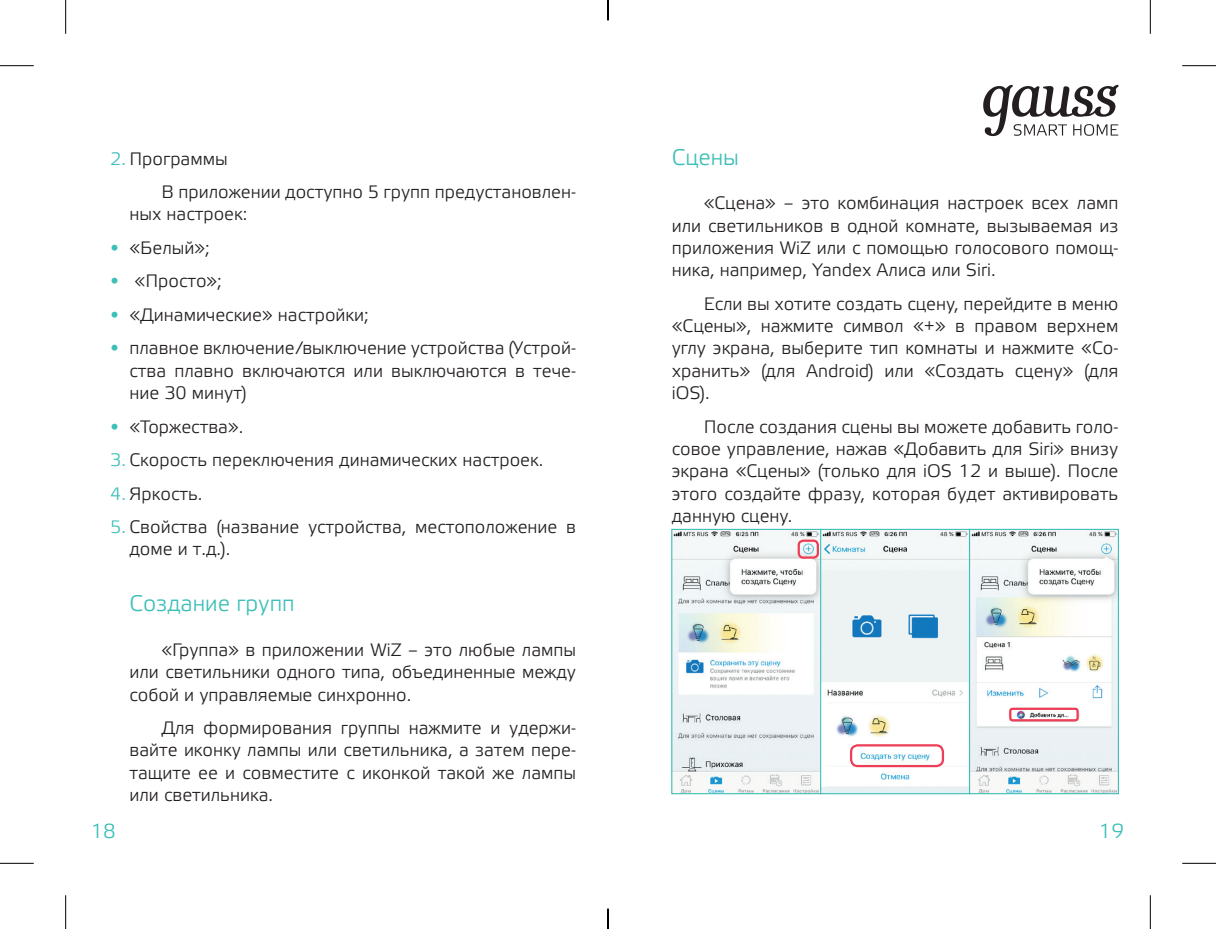
<style>
.page{position:relative;width:1216px;height:929px;background:#fff}
.page>*{position:absolute;margin:0;border:0;box-sizing:border-box;transform-origin:0 0}
.t1{font:22.5px "Etelka Light Pro";color:#3dbfb8}
.t2{font:20.25px "Etelka Light Pro";color:#3dbfb8}
.t3{font:18px/22.3px "Etelka Light Pro";color:#231f20;text-align:justify}
.s1{color:#3dbfb8}
.s2{font-family:"Arial";font-weight:900;color:#3dbfb8}
</style>
<div class="page">
<img style="left:673px;top:531px;width:146px;height:261px">
<div style="left:671px;top:529px;width:150px;height:265px;border:1px solid #3dbfb8"></div>
<svg style="left:822px;top:531px;width:146px;height:261px;fill:#edf3f3"></svg>
<div style="left:820px;top:529px;width:150px;height:265px;border:1px solid #3dbfb8"></div>
<svg style="left:971px;top:531px;width:146px;height:261px"></svg>
<div style="left:969px;top:529px;width:150px;height:265px;border:1px solid #3dbfb8"></div>
<div style="left:797px;top:539px;width:22px;height:19px;border:2px solid #ee3d56;border-radius:4px"></div>
<div style="left:850px;top:744px;width:94px;height:23px;border:2px solid #ee3d56;border-radius:7px"></div>
<div style="left:1009px;top:707px;width:69px;height:14px;border:2px solid #ee3d56;border-radius:2px"></div>
<svg style="left:983px;top:85px;width:135px;height:51px"></svg>
<hr style="left:0;top:65px;width:34px;height:1px;background:#000">
<hr style="left:1182px;top:65px;width:34px;height:1px;background:#000">
<hr style="left:0;top:863px;width:34px;height:1px;background:#000">
<hr style="left:1182px;top:863px;width:34px;height:1px;background:#000">
<hr style="left:65px;top:0;width:1px;height:34px;background:#000">
<hr style="left:65px;top:895px;width:1px;height:34px;background:#000">
<hr style="left:1150px;top:0;width:1px;height:34px;background:#000">
<hr style="left:1150px;top:895px;width:1px;height:34px;background:#000">
<svg style="left:607px;top:0;width:1px;height:20px"></svg>
<svg style="left:607px;top:908px;width:1px;height:21px"></svg>
<p class="t3" style="left:161px;top:143px;width:416px;line-height:33.5px;text-indent:-51px"><span class="s1">2.</span> Программы<br>В приложении доступно 5 групп предустановлен-</p>
<p class="t3" style="left:129px;top:204px;width:119px">ных настроек:</p>
<p class="t3" style="left:110px;top:238px;width:101px"><span class="s2">•</span> «Белый»;</p>
<p class="t3" style="left:110px;top:271px;width:113px"><span class="s2">•</span> «Просто»;</p>
<p class="t3" style="left:110px;top:305px;width:260px"><span class="s2">•</span> «Динамические» настройки;</p>
<p class="t3" style="left:129px;top:338px;width:448px;text-indent:-19px"><span class="s2">•</span> плавное включение/выключение устройства (Устрой&shy;ства плавно включаются или выключаются в тече&shy;ние 30 минут)</p>
<p class="t3" style="left:110px;top:416px;width:134px"><span class="s2">•</span> «Торжества».</p>
<p class="t3" style="left:110px;top:450px;width:434px"><span class="s1">3.</span> Скорость переключения динамических настроек.</p>
<p class="t3" style="left:110px;top:483px;width:94px"><span class="s1">4.</span> Яркость.</p>
<p class="t3" style="left:129px;top:517px;width:448px;text-indent:-19px"><span class="s1">5.</span> Свойства (название устройства, местоположение в доме и т.д.).</p>
<p class="t1" style="left:129px;top:591px;width:167px">Создание групп</p>
<p class="t3" style="left:129px;top:639px;width:448px;text-indent:32px">«Группа» в приложении WiZ – это любые лампы или светильники одного типа, объединенные между собой и управляемые синхронно.</p>
<p class="t3" style="left:129px;top:718px;width:448px;text-indent:32px">Для формирования группы нажмите и удержи&shy;вайте иконку лампы или светильника, а затем пере&shy;тащите ее и совместите с иконкой такой же лампы или светильника.</p>
<p class="t1" style="left:672px;top:145px;width:69px">Сцены</p>
<p class="t3" style="left:672px;top:193px;width:448px;text-indent:32px">«Сцена» – это комбинация настроек всех ламп или светильников в одной комнате, вызываемая из приложения WiZ или с помощью голосового помощ&shy;ника, например, Yandex Алиса или Siri.</p>
<p class="t3" style="left:672px;top:293px;width:448px;text-indent:32px">Если вы хотите создать сцену, перейдите в меню «Сцены», нажмите символ «+» в правом верхнем углу экрана, выберите тип комнаты и нажмите «Со&shy;хранить» (для Android) или «Создать сцену» (для iOS).</p>
<p class="t3" style="left:672px;top:416px;width:448px;text-indent:32px">После создания сцены вы можете добавить голо&shy;совое управление, нажав «Добавить для Siri» внизу экрана «Сцены» (только для iOS 12 и выше). После этого создайте фразу, которая будет активировать данную сцену.</p>
<p class="t2" style="left:91px;top:820px;width:27px">18</p>
<p class="t2" style="left:1098px;top:820px;width:27px">19</p>
</div>
